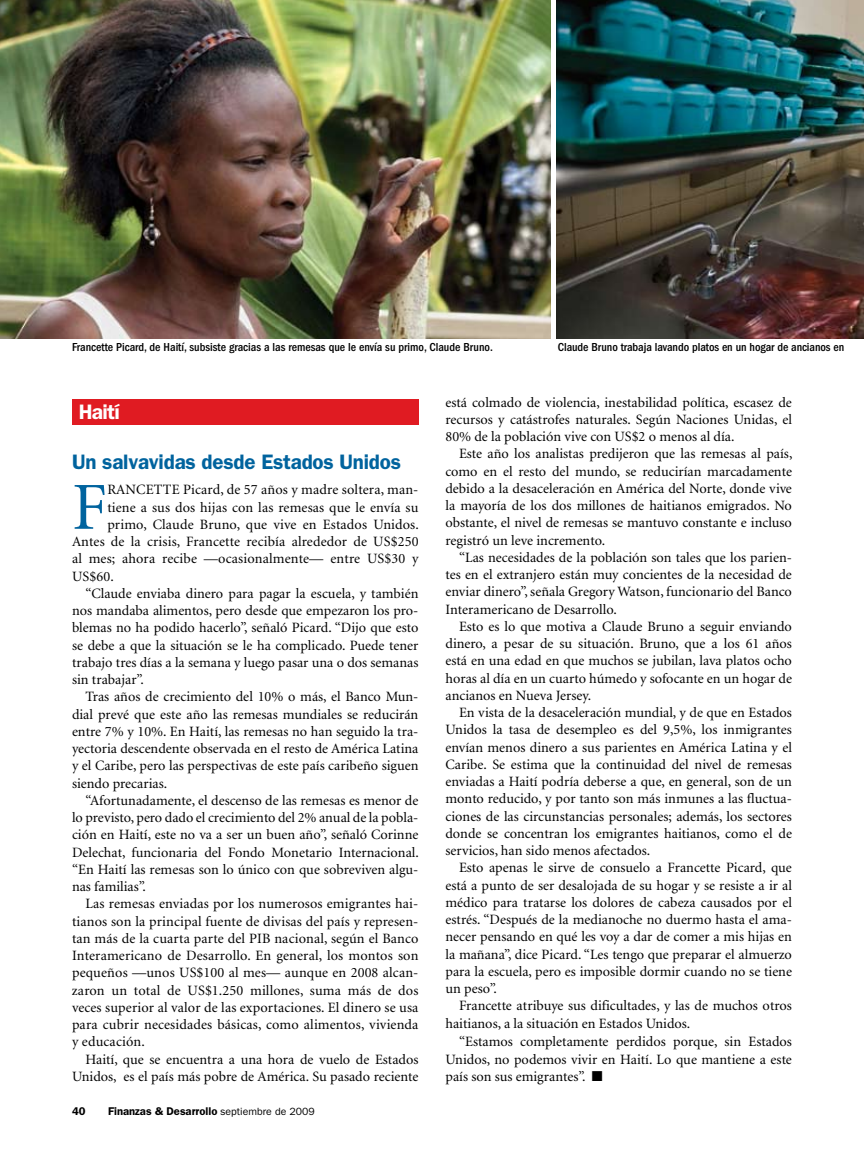
<style>
.page{position:relative;width:864px;height:1161px;background:#fff}
.page>*{position:absolute;margin:0;border:0;box-sizing:border-box;transform-origin:0 0}
.t1{font:67.35px "Minion";color:#00639e}
.t2{font:600 21px "Franklin Gothic";letter-spacing:-.01em;color:#00639e}
.t3{font:600 21px "Franklin Gothic";letter-spacing:-.035em;color:#fff}
.t4{font:14.25px/17.2px "Minion";color:#000;text-align:justify}
.t5{font:500 condensed 12px "Franklin Gothic";color:#000}
.t6{font:600 11.25px "Franklin Gothic";color:#000}
.s1{font-weight:400;font-size:10.5px}
</style>
<div class="page">
<img style="left:556px;top:0;width:308px;height:339px">
<img style="left:0;top:0;width:551px;height:339px">
<div style="left:72px;top:399px;width:346px;height:26px;background:#e01b22"></div>
<p class="t5" style="left:72px;top:340px;width:422px">Francette Picard, de Haití, subsiste gracias a las remesas que le envía su primo, Claude Bruno.</p>
<p class="t5" style="left:558px;top:341px;width:288px">Claude Bruno trabaja lavando platos en un hogar de ancianos en</p>
<h2 class="t3" style="left:79px;top:400px;width:43px">Haití</h2>
<h2 class="t2" style="left:72px;top:449px;width:331px">Un salvavidas desde Estados Unidos</h2>
<h1 class="t1" style="left:72px;top:474px;width:36px">F</h1>
<p class="t4" style="left:107px;top:482px;width:10px">rancette</p>
<p class="t4" style="left:183px;top:482px;width:237px">Picard, de 57 años y madre soltera, man-</p>
<p class="t4" style="left:107px;top:499px;width:313px">tiene a sus dos hijas con las remesas que le envía su</p>
<p class="t4" style="left:107px;top:516px;width:313px">primo, Claude Bruno, que vive en Estados Unidos.</p>
<p class="t4" style="left:72px;top:533px;width:348px">Antes de la crisis, Francette recibía alrededor de US$250</p>
<p class="t4" style="left:72px;top:551px;width:348px">al mes; ahora recibe —ocasionalmente— entre US$30 y</p>
<p class="t4" style="left:72px;top:568px;width:43px">US$60.</p>
<p class="t4" style="left:86px;top:585px;width:334px">“Claude enviaba dinero para pagar la escuela, y también</p>
<p class="t4" style="left:72px;top:602px;width:348px">nos mandaba alimentos, pero desde que empezaron los pro-</p>
<p class="t4" style="left:72px;top:620px;width:348px">blemas no ha podido hacerlo”, señaló Picard. “Dijo que esto</p>
<p class="t4" style="left:72px;top:637px;width:348px">se debe a que la situación se le ha complicado. Puede tener</p>
<p class="t4" style="left:72px;top:654px;width:348px">trabajo tres días a la semana y luego pasar una o dos semanas</p>
<p class="t4" style="left:72px;top:671px;width:73px">sin trabajar”.</p>
<p class="t4" style="left:85px;top:689px;width:334px">Tras años de crecimiento del 10% o más, el Banco Mun-</p>
<p class="t4" style="left:72px;top:706px;width:348px">dial prevé que este año las remesas mundiales se reducirán</p>
<p class="t4" style="left:72px;top:723px;width:348px">entre 7% y 10%. En Haití, las remesas no han seguido la tra-</p>
<p class="t4" style="left:72px;top:740px;width:348px">yectoria descendente observada en el resto de América Latina</p>
<p class="t4" style="left:72px;top:758px;width:348px">y el Caribe, pero las perspectivas de este país caribeño siguen</p>
<p class="t4" style="left:72px;top:775px;width:97px">siendo precarias.</p>
<p class="t4" style="left:86px;top:792px;width:334px">“Afortunadamente, el descenso de las remesas es menor de</p>
<p class="t4" style="left:72px;top:809px;width:348px">lo previsto, pero dado el crecimiento del 2% anual de la pobla-</p>
<p class="t4" style="left:72px;top:827px;width:348px">ción en Haití, este no va a ser un buen año”, señaló Corinne</p>
<p class="t4" style="left:72px;top:844px;width:348px">Delechat, funcionaria del Fondo Monetario Internacional.</p>
<p class="t4" style="left:72px;top:861px;width:348px">“En Haití las remesas son lo único con que sobreviven algu-</p>
<p class="t4" style="left:72px;top:878px;width:75px">nas familias”.</p>
<p class="t4" style="left:86px;top:896px;width:335px">Las remesas enviadas por los numerosos emigrantes hai-</p>
<p class="t4" style="left:72px;top:913px;width:348px">tianos son la principal fuente de divisas del país y represen-</p>
<p class="t4" style="left:72px;top:930px;width:348px">tan más de la cuarta parte del PIB nacional, según el Banco</p>
<p class="t4" style="left:72px;top:947px;width:348px">Interamericano de Desarrollo. En general, los montos son</p>
<p class="t4" style="left:72px;top:965px;width:348px">pequeños —unos US$100 al mes— aunque en 2008 alcan-</p>
<p class="t4" style="left:72px;top:982px;width:348px">zaron un total de US$1.250 millones, suma más de dos</p>
<p class="t4" style="left:72px;top:999px;width:348px">veces superior al valor de las exportaciones. El dinero se usa</p>
<p class="t4" style="left:72px;top:1016px;width:348px">para cubrir necesidades básicas, como alimentos, vivienda</p>
<p class="t4" style="left:72px;top:1034px;width:74px">y educación.</p>
<p class="t4" style="left:86px;top:1051px;width:335px">Haití, que se encuentra a una hora de vuelo de Estados</p>
<p class="t4" style="left:72px;top:1068px;width:348px">Unidos, es el país más pobre de América. Su pasado reciente</p>
<p class="t6" style="left:72px;top:1105px;width:15px">40</p>
<p class="t6" style="left:108px;top:1105px;width:208px">Finanzas &amp; Desarrollo <span class="s1">septiembre de 2009</span></p>
<p class="t4" style="left:446px;top:394px;width:348px">está colmado de violencia, inestabilidad política, escasez de recursos y catástrofes naturales. Según Naciones Unidas, el 80% de la población vive con US$2 o menos al día.</p>
<p class="t4" style="left:446px;top:446px;width:348px;text-indent:14px">Este año los analistas predijeron que las remesas al país, como en el resto del mundo, se reducirían marcadamente debido a la desaceleración en América del Norte, donde vive la mayoría de los dos millones de haitianos emigrados. No obstante, el nivel de remesas se mantuvo constante e incluso registró un leve incremento.</p>
<p class="t4" style="left:446px;top:549px;width:348px;text-indent:14px">“Las necesidades de la población son tales que los parien&shy;tes en el extranjero están muy concientes de la necesidad de enviar dinero”, señala Gregory Watson, funcionario del Banco Interamericano de Desarrollo.</p>
<p class="t4" style="left:446px;top:618px;width:348px;text-indent:14px">Esto es lo que motiva a Claude Bruno a seguir enviando dinero, a pesar de su situación. Bruno, que a los 61 años está en una edad en que muchos se jubilan, lava platos ocho horas al día en un cuarto húmedo y sofocante en un hogar de ancianos en Nueva Jersey.</p>
<p class="t4" style="left:446px;top:705px;width:348px;text-indent:14px">En vista de la desaceleración mundial, y de que en Estados Unidos la tasa de desempleo es del 9,5%, los inmigrantes envían menos dinero a sus parientes en América Latina y el Caribe. Se estima que la continuidad del nivel de remesas enviadas a Haití podría deberse a que, en general, son de un monto reducido, y por tanto son más inmunes a las fluctua&shy;ciones de las circunstancias personales; además, los sectores donde se concentran los emigrantes haitianos, como el de servicios, han sido menos afectados.</p>
<p class="t4" style="left:446px;top:860px;width:348px;text-indent:14px">Esto apenas le sirve de consuelo a Francette Picard, que está a punto de ser desalojada de su hogar y se resiste a ir al médico para tratarse los dolores de cabeza causados por el estrés. “Después de la medianoche no duermo hasta el ama&shy;necer pensando en qué les voy a dar de comer a mis hijas en la mañana”, dice Picard. “Les tengo que preparar el almuerzo para la escuela, pero es imposible dormir cuando no se tiene un peso”.</p>
<p class="t4" style="left:446px;top:998px;width:348px;text-indent:14px">Francette atribuye sus dificultades, y las de muchos otros haitianos, a la situación en Estados Unidos.</p>
<p class="t4" style="left:446px;top:1034px;width:348px;text-indent:14px">“Estamos completamente perdidos porque, sin Estados Unidos, no podemos vivir en Haití. Lo que mantiene a este país son sus emigrantes”. ■</p>
</div>
